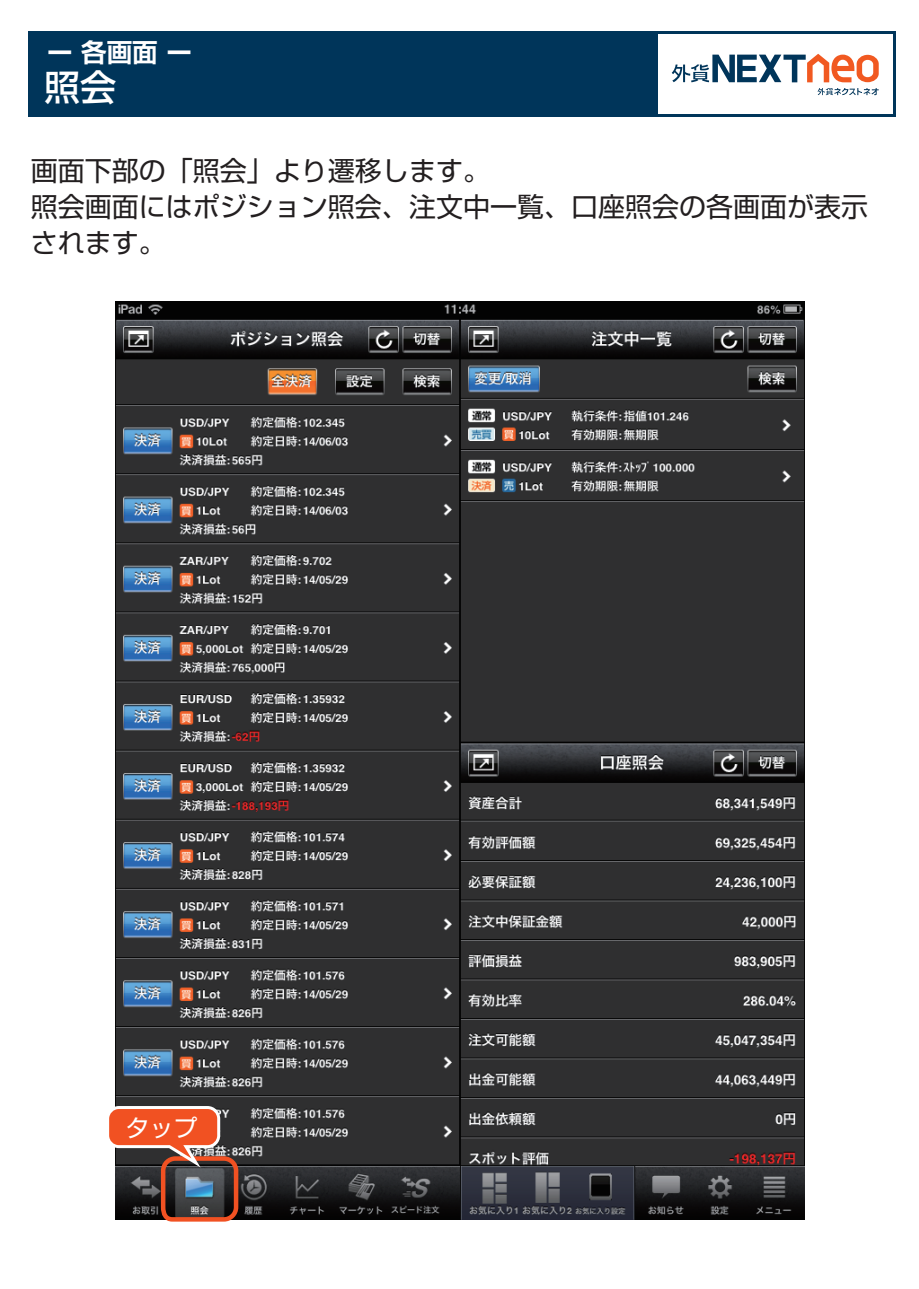
<style>
.page{position:relative;width:919px;height:1289px;background:#fff}
.page>*{position:absolute;margin:0;border:0;box-sizing:border-box;transform-origin:0 0}
.t1{font:500 36px "Shin Go Pro";color:#fff}
.t2{font:27px/36px "Shin Go Pro";color:#231f20}
.t3{font:700 25.5px "Shin Go Pro De";color:#fff}
.t4{font:24px "Shin Go Pro";color:#fff}
</style>
<div class="page">
<img style="left:116px;top:301px;width:688px;height:918px">
<div style="left:28px;top:31px;width:867px;height:85px;background:#00355a"></div>
<div style="left:658px;top:35px;width:234px;height:79px;background:#fff"></div>
<svg style="left:817px;top:88px;width:61px;height:7px"></svg>
<svg style="left:671px;top:54px;width:207px;height:28px"></svg>
<svg style="left:109px;top:1105px;width:131px;height:117px;background:#875649"></svg>
<p class="t3" style="left:47px;top:32px;width:146px">ー 各画面 ー</p>
<h1 class="t1" style="left:44px;top:58px;width:73px">照会</h1>
<p class="t2" style="left:31px;top:149px;width:839px">画面下部の「照会」より遷移します。<br>照会画面にはポジション照会、注文中一覧、口座照会の各画面が表示されます。</p>
<p class="t4" style="left:125px;top:1108px;width:73px">タップ</p>
</div>
